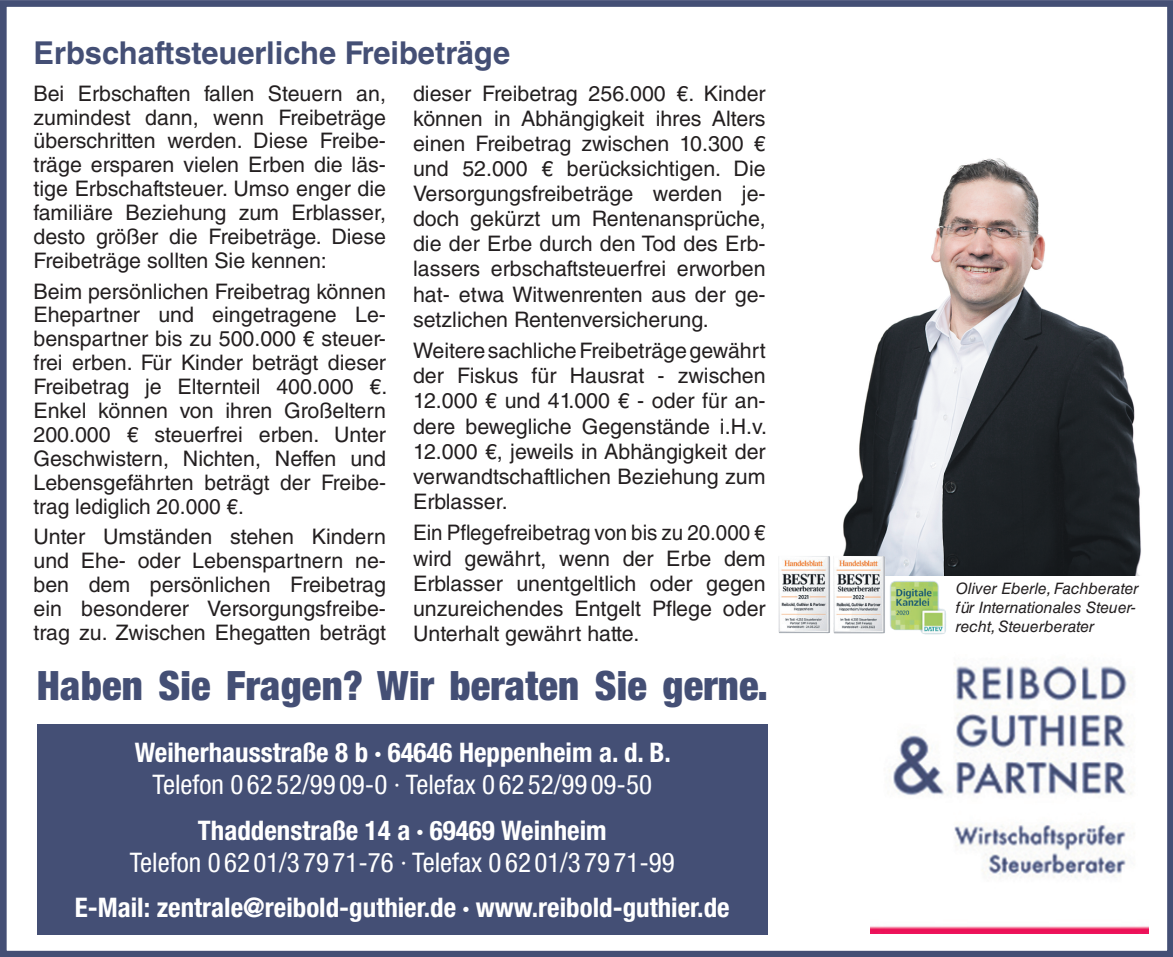
<style>
.page{position:relative;width:1173px;height:957px;background:#fff}
.page>*{position:absolute;margin:0;border:0;box-sizing:border-box;transform-origin:0 0}
.t1{font:900 condensed 40.5px "Helvetica Neue LT";letter-spacing:.005em;color:#444f75}
.t2{font:700 31.5px "Helvetica LT Std";color:#444f75}
.t3{font:700 condensed 27px "Helvetica Neue LT";color:#fff}
.t4{font:condensed 27px "Helvetica Neue LT";color:#fff}
.t5{font:21.38px/23.8px "Helvetica LT Std";color:#231f20;text-align:justify}
.t6{font:21.38px/25.2px "Helvetica LT Std";color:#231f20;text-align:justify;scale:.96 1}
.t7{font:15.75px/18.9px "Helvetica LT Std Obl OV CAPTWV";color:#231f20}
</style>
<div class="page">
<img style="left:843px;top:158px;width:298px;height:417px">
<div style="left:0;top:0;width:1173px;height:957px;border:7px solid #444f75"></div>
<div style="left:37px;top:724px;width:730px;height:210px;background:#444f75"></div>
<img style="left:870px;top:664px;width:279px;height:269px">
<img style="left:778px;top:556px;width:149px;height:77px">
<h2 class="t2" style="left:33px;top:34px;width:478px">Erbschaftsteuerliche Freibeträge</h2>
<p class="t5" style="left:33px;top:81px;width:354px">Bei Erbschaften fallen Steuern an, zumindest dann, wenn Freibeträge überschritten werden. Diese Freibe&shy;träge ersparen vielen Erben die läs&shy;tige Erbschaftsteuer. Umso enger die familiäre Beziehung zum Erblasser, desto größer die Freibeträge. Diese Freibeträge sollten Sie kennen:</p>
<p class="t5" style="left:33px;top:279px;width:355px">Beim persönlichen Freibetrag können Ehepartner und eingetragene Le&shy;benspartner bis zu 500.000 € steuer&shy;frei erben. Für Kinder beträgt dieser Freibetrag je Elternteil 400.000 €.<br>Enkel können von ihren Großeltern 200.000 € steuerfrei erben. Unter Geschwistern, Nichten, Neffen und Lebensgefährten beträgt der Freibe&shy;trag lediglich 20.000 €.</p>
<p class="t5" style="left:33px;top:525px;width:354px">Unter Umständen stehen Kindern und Ehe- oder Lebenspartnern ne&shy;ben dem persönlichen Freibetrag ein besonderer Versorgungsfreibe&shy;trag zu. Zwischen Ehegatten beträgt</p>
<p class="t5" style="left:413px;top:80px;width:354px;line-height:25.2px">dieser Freibetrag 256.000 €. Kinder können in Abhängigkeit ihres Alters einen Freibetrag zwischen 10.300 € und 52.000 € berücksichtigen. Die Versorgungsfreibeträge werden je&shy;doch gekürzt um Rentenansprüche, die der Erbe durch den Tod des Erb&shy;lassers erbschaftsteuerfrei erworben hat- etwa Witwenrenten aus der ge&shy;setzlichen Rentenversicherung.</p>
<p class="t5" style="left:413px;top:338px;width:355px;line-height:25.2px">Weitere sachliche Freibeträge gewährt der Fiskus für Hausrat - zwischen 12.000 € und 41.000 € - oder für an&shy;dere bewegliche Gegenstände i.H.v.<br>12.000 €, jeweils in Abhängigkeit der verwandtschaftlichen Beziehung zum Erblasser.</p>
<p class="t6" style="left:413px;top:520px;width:369px">Ein Pflegefreibetrag von bis zu 20.000 € wird gewährt, wenn der Erbe dem Erblasser unentgeltlich oder gegen unzureichendes Entgelt Pflege oder Unterhalt gewährt hatte.</p>
<h1 class="t1" style="left:37px;top:661px;width:732px">Haben Sie Fragen? Wir beraten Sie gerne.</h1>
<p class="t3" style="left:135px;top:736px;width:538px">Weiherhausstraße 8 b · 64646 Heppenheim a. d. B.</p>
<p class="t4" style="left:153px;top:769px;width:501px">Telefon 06252/99 09-0 · Telefax 06252/99 09-50</p>
<p class="t3" style="left:198px;top:813px;width:410px">Thaddenstraße 14 a · 69469 Weinheim</p>
<p class="t4" style="left:130px;top:847px;width:546px">Telefon 0 62 01/3 79 71-76 · Telefax 0 62 01/3 79 71-99</p>
<p class="t3" style="left:75px;top:891px;width:656px">E-Mail: zentrale@reibold-guthier.de · www.reibold-guthier.de</p>
<p class="t7" style="left:956px;top:579px;width:184px">Oliver Eberle, Fachberater für Internationales Steuer&shy;recht,Steuerberater</p>
</div>
